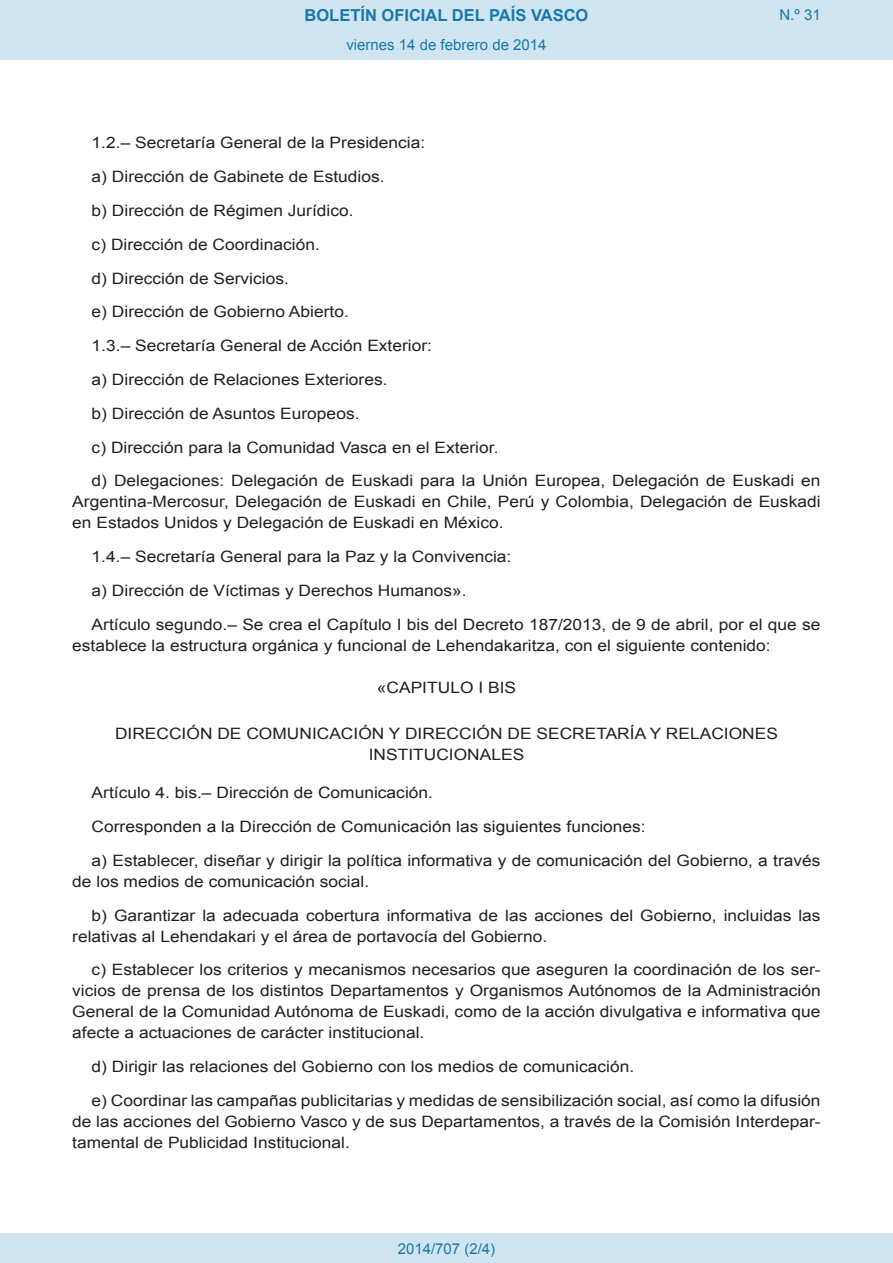
<style>
.page{position:relative;width:893px;height:1263px;background:#fff}
.page>*{position:absolute;margin:0;border:0;box-sizing:border-box;transform-origin:0 0}
.t1{font:700 16.5px "Arial";color:#1879ad}
.BOPVDetalle{font:15.6px/21px "Arial";color:#231f20;text-align:justify;scale:1.11 1}
.BOPVClave{font:15.6px/21px "Arial";color:#231f20;text-align:center;scale:1.11 1}
.Paginacion_Centro{font:15px "Arial";color:#1879ad}
</style>
<div class="page">
<div style="left:0;top:0;width:893px;height:60px;background:#d0e5f0"></div>
<div style="left:0;top:1233px;width:893px;height:30px;background:#d0e5f0"></div>
<p class="t1" style="left:305px;top:4px;width:285px">BOLETÍN OFICIAL DEL PAÍS VASCO</p>
<p class="Paginacion_Centro" style="left:346px;top:35px;width:202px">viernes 14 de febrero de 2014</p>
<p class="Paginacion_Centro" style="left:779px;top:5px;width:43px">N.º 31</p>
<p class="BOPVDetalle" style="left:92px;top:132px;width:302px">1.2.– Secretaría General de la Presidencia:</p>
<p class="BOPVDetalle" style="left:92px;top:167px;width:265px">a) Dirección de Gabinete de Estudios.</p>
<p class="BOPVDetalle" style="left:92px;top:200px;width:238px">b) Dirección de Régimen Jurídico.</p>
<p class="BOPVDetalle" style="left:92px;top:234px;width:207px">c) Dirección de Coordinación.</p>
<p class="BOPVDetalle" style="left:92px;top:268px;width:179px">d) Dirección de Servicios.</p>
<p class="BOPVDetalle" style="left:92px;top:302px;width:233px">e) Dirección de Gobierno Abierto.</p>
<p class="BOPVDetalle" style="left:92px;top:335px;width:308px">1.3.– Secretaría General de Acción Exterior:</p>
<p class="BOPVDetalle" style="left:92px;top:369px;width:268px">a) Dirección de Relaciones Exteriores.</p>
<p class="BOPVDetalle" style="left:92px;top:403px;width:243px">b) Dirección de Asuntos Europeos.</p>
<p class="BOPVDetalle" style="left:92px;top:437px;width:368px">c) Dirección para la Comunidad Vasca en el Exterior.</p>
<p class="BOPVDetalle" style="left:72px;top:470px;width:676px;text-indent:19px">d) Delegaciones: Delegación de Euskadi para la Unión Europea, Delegación de Euskadi en Argentina-Mercosur, Delegación de Euskadi en Chile, Perú y Colombia, Delegación de Euskadi en Estados Unidos y Delegación de Euskadi en México.</p>
<p class="BOPVDetalle" style="left:92px;top:546px;width:380px">1.4.– Secretaría General para la Paz y la Convivencia:</p>
<p class="BOPVDetalle" style="left:92px;top:580px;width:339px">a) Dirección de Víctimas y Derechos Humanos».</p>
<p class="BOPVDetalle" style="left:72px;top:614px;width:676px;text-indent:19px">Artículo segundo.– Se crea el Capítulo I bis del Decreto 187/2013, de 9 de abril, por el que se establece la estructura orgánica y funcional de Lehendakaritza, con el siguiente contenido:</p>
<p class="BOPVClave" style="left:377px;top:677px;width:127px">«CAPITULO I BIS</p>
<p class="BOPVClave" style="left:115px;top:723px;width:599px">DIRECCIÓN DE COMUNICACIÓN Y DIRECCIÓN DE SECRETARÍA Y RELACIONES<br>INSTITUCIONALES</p>
<p class="BOPVDetalle" style="left:92px;top:782px;width:309px">Artículo 4. bis.– Dirección de Comunicación.</p>
<p class="BOPVDetalle" style="left:92px;top:816px;width:501px">Corresponden a la Dirección de Comunicación las siguientes funciones:</p>
<p class="BOPVDetalle" style="left:72px;top:850px;width:676px;text-indent:19px">a) Establecer, diseñar y dirigir la política informativa y de comunicación del Gobierno, a través de los medios de comunicación social.</p>
<p class="BOPVDetalle" style="left:72px;top:905px;width:676px;text-indent:19px">b) Garantizar la adecuada cobertura informativa de las acciones del Gobierno, incluidas las relativas al Lehendakari y el área de portavocía del Gobierno.</p>
<p class="BOPVDetalle" style="left:72px;top:959px;width:676px;text-indent:19px">c) Establecer los criterios y mecanismos necesarios que aseguren la coordinación de los ser&shy;vicios de prensa de los distintos Departamentos y Organismos Autónomos de la Administración General de la Comunidad Autónoma de Euskadi, como de la acción divulgativa e informativa que afecte a actuaciones de carácter institucional.</p>
<p class="BOPVDetalle" style="left:92px;top:1056px;width:490px">d) Dirigir las relaciones del Gobierno con los medios de comunicación.</p>
<p class="BOPVDetalle" style="left:72px;top:1090px;width:676px;text-indent:19px">e) Coordinar las campañas publicitarias y medidas de sensibilización social, así como la difusión de las acciones del Gobierno Vasco y de sus Departamentos, a través de la Comisión Interdepar&shy;tamental de Publicidad Institucional.</p>
<p class="Paginacion_Centro" style="left:398px;top:1238px;width:99px">2014/707 (2/4)</p>
</div>
